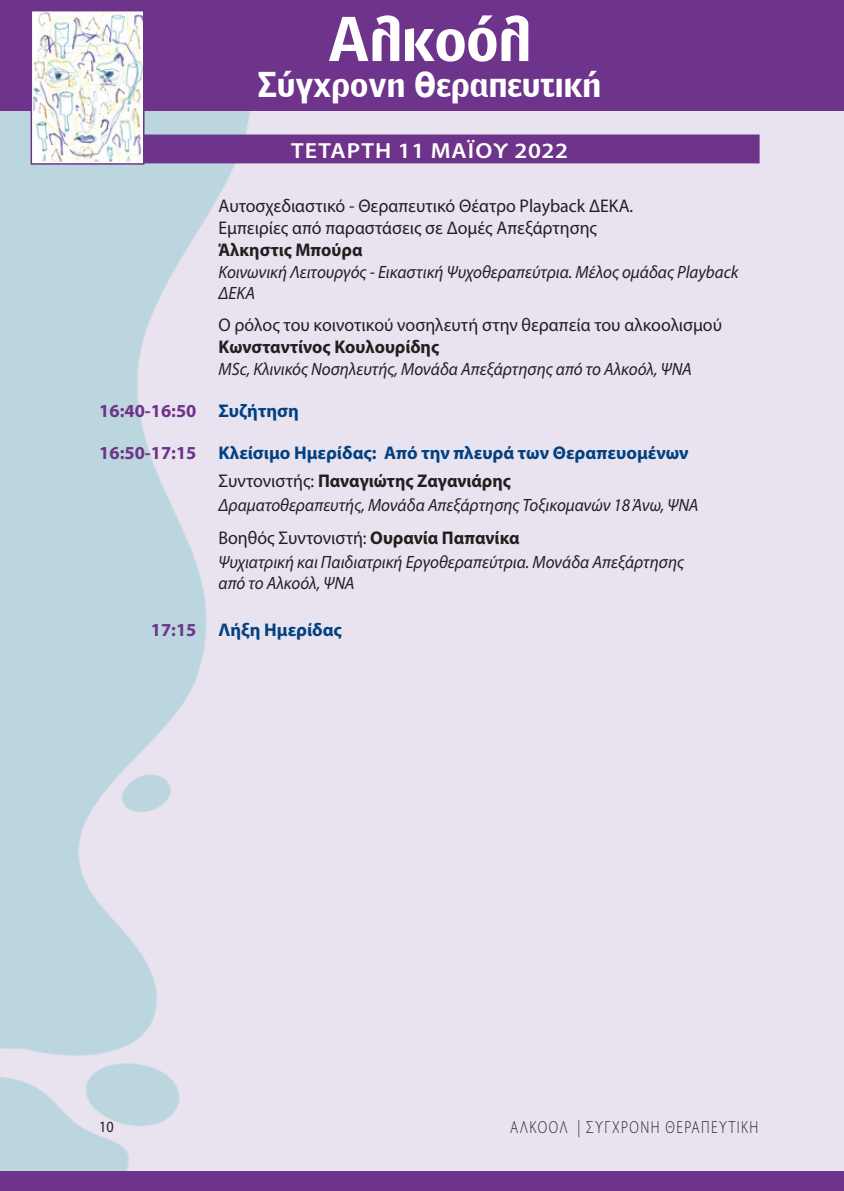
<style>
.page{position:relative;width:844px;height:1191px;background:#fff}
.page>*{position:absolute;margin:0;border:0;box-sizing:border-box;transform-origin:0 0}
.t1{font:700 60.2px "PF Bell Gothic";color:#fff}
.t2{font:700 34.3px "PF Bell Gothic";color:#fff}
.t3{font:600 21.88px "Myriad Pro";letter-spacing:.04em;color:#fff;scale:1.1 1}
.t4{font:18.38px/22.1px "Myriad Pro";color:#231f20}
.t5{font:700 18.38px/28.2px "Myriad Pro";color:#014081}
.t6{font:700 18.38px "Myriad Pro";color:#231f20}
.t7{font:700 18.38px "Myriad Pro";color:#6e338a}
.t8{font:italic 17.85px/21.3px "Myriad Pro";color:#231f20;scale:.95 1}
.t9{font:300 17.5px "Myriad Pro";letter-spacing:.105em;color:#231f20;scale:.8 1}
.t10{font:15.75px "Myriad Pro";color:#231f20;scale:.9 1}
.s1{color:#014081}
.s2{color:#6e338a}
.s3{font-weight:400;color:#231f20}
.s4{color:#231f20}
.s5{font-weight:700}
</style>
<div class="page">
<div style="left:0;top:0;width:843px;height:1191px;background:#e9e3ef"></div>
<img style="left:0;top:111px;width:377px;height:1060px">
<div style="left:0;top:0;width:843px;height:111px;background:#6e338a"></div>
<div style="left:0;top:1171px;width:843px;height:20px;background:#6e338a"></div>
<div style="left:99px;top:134px;width:660px;height:29px;background:#6e338a"></div>
<img style="left:34px;top:13px;width:107px;height:149px">
<div style="left:31px;top:10px;width:113px;height:155px;border:2px solid #6e338a"></div>
<h1 class="t1" style="left:328px;top:2px;width:204px">Αλκοόλ</h1>
<h2 class="t2" style="left:258px;top:64px;width:345px">Σύγχρονη Θεραπευτική</h2>
<p class="t3" style="left:291px;top:137px;width:51px">tetαρτη</p>
<p class="t3" style="left:398px;top:137px;width:156px">11 ΜΑΪΟΥ 2022</p>
<p class="t4" style="left:218px;top:195px;width:416px">Αυτοσχεδιαστικό - Θεραπευτικό Θέατρο Playback ΔΕΚΑ.<br>Εμπειρίες από παραστάσεις σε Δομές Απεξάρτησης</p>
<p class="t6" style="left:218px;top:238px;width:145px">Άλκηστις Μπούρα</p>
<p class="t8" style="left:218px;top:261px;width:549px">Κοινωνική Λειτουργός - Εικαστική Ψυχοθεραπεύτρια. Μέλος ομάδας Playback<br>ΔΕΚΑ</p>
<p class="t4" style="left:218px;top:314px;width:505px">Ο ρόλος του κοινοτικού νοσηλευτή στην θεραπεία του αλκοολισμού</p>
<p class="t6" style="left:218px;top:335px;width:222px">Κωνσταντίνος Κουλουρίδης</p>
<p class="t8" style="left:218px;top:358px;width:499px">MSc, Κλινικός Νοσηλευτής, Μονάδα Απεξάρτησης από το Αλκοόλ, ΨΝΑ</p>
<p class="t7" style="left:99px;top:398px;width:201px">16:40-16:50 <span class="s1">Συζήτηση</span></p>
<p class="t5" style="left:218px;top:437px;width:471px;text-indent:-119px"><span class="s2">16:50-17:15</span> Κλείσιμο Ημερίδας: Από την πλευρά των Θεραπευομένων<br><span class="s3">Συντονιστής:</span> <span class="s4">Παναγιώτης Ζαγανιάρης</span></p>
<p class="t8" style="left:218px;top:494px;width:506px">Δραματοθεραπευτής, Μονάδα Απεξάρτησης Τοξικομανών 18 Άνω, ΨΝΑ</p>
<p class="t4" style="left:218px;top:526px;width:302px">Βοηθός Συντονιστή: <span class="s5">Ουρανία Παπανίκα</span></p>
<p class="t8" style="left:218px;top:551px;width:491px">Ψυχιατρική και Παιδιατρική Εργοθεραπεύτρια. Μονάδα Απεξάρτησης από το Αλκοόλ, ΨΝΑ</p>
<p class="t5" style="left:151px;top:615px;width:193px"><span class="s2">17:15</span> Λήξη Ημερίδας</p>
<p class="t10" style="left:99px;top:1116px;width:18px">10</p>
<p class="t9" style="left:510px;top:1116px;width:311px">aλκοολ | συγχρονη θεραπευτικη</p>
</div>
